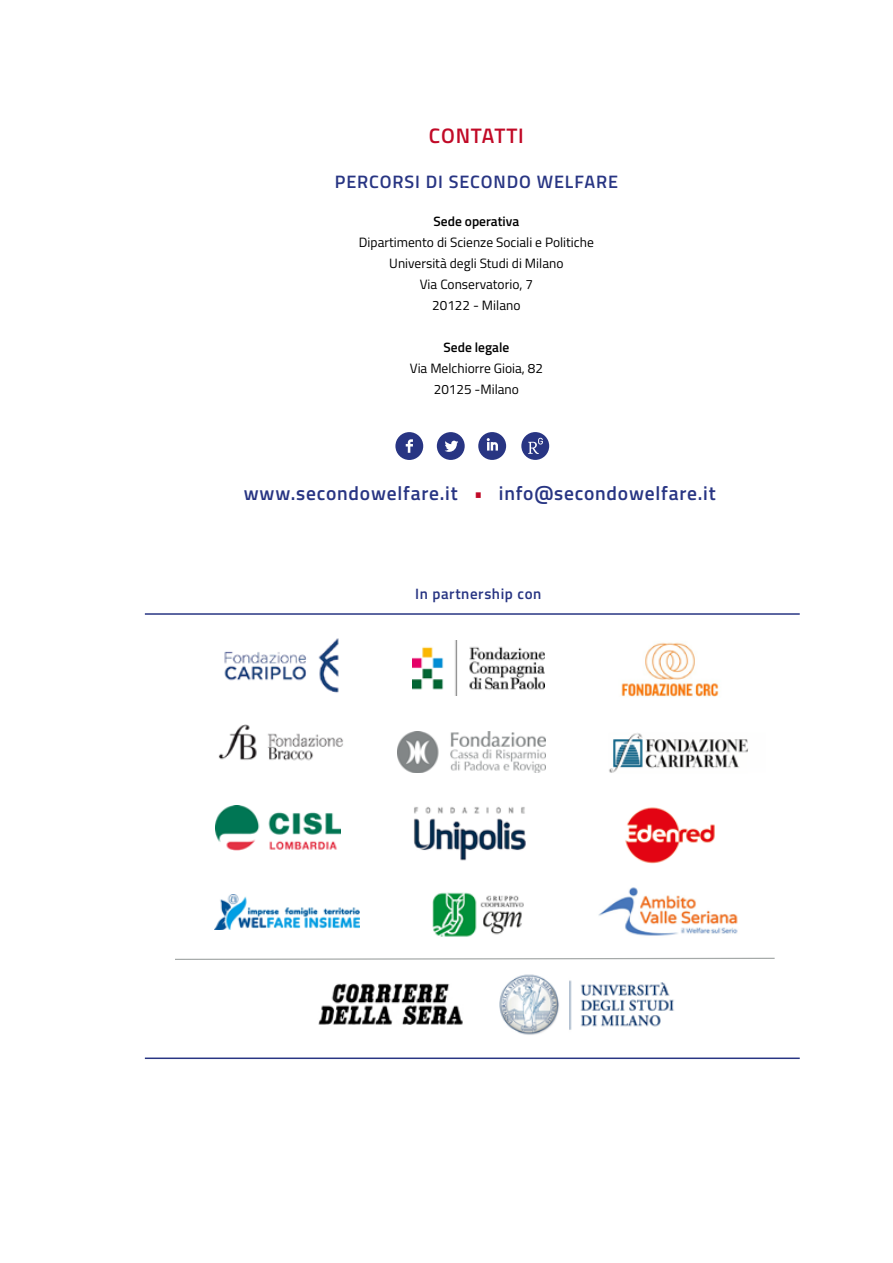
<style>
.page{position:relative;width:893px;height:1263px;background:#fff}
.page>*{position:absolute;margin:0;border:0;box-sizing:border-box;transform-origin:0 0}
.t1{font:600 21px "Titillium";letter-spacing:.04em;color:#c10a27}
.t2{font:600 19.5px "Titillium";letter-spacing:.04em;color:#283583}
.t3{font:600 18px "Titillium";letter-spacing:.05em;color:#283583}
.t4{font:600 15px "Titillium";letter-spacing:.04em;color:#283583}
.t5{font:600 15px "Titillium";color:#273583}
.t6{font:13.5px "Titillium";color:#000}
.t7{font:600 13.5px "Titillium";color:#000}
.s1{font-weight:400;color:#c10a27}
</style>
<div class="page">
<svg style="left:437px;top:432px;width:28px;height:28px"></svg>
<svg style="left:478px;top:432px;width:28px;height:28px"></svg>
<div style="left:521px;top:432px;width:28px;height:28px;background:#283583;border-radius:50%"></div>
<svg style="left:528px;top:438px;width:15px;height:16px"></svg>
<svg style="left:395px;top:432px;width:28px;height:28px"></svg>
<hr style="left:145px;top:613px;width:655px;height:2px;background:#283583">
<hr style="left:145px;top:1057px;width:655px;height:2px;background:#283583">
<img style="left:432px;top:892px;width:92px;height:45px">
<img style="left:609px;top:733px;width:139px;height:40px">
<img style="left:625px;top:807px;width:90px;height:57px">
<img style="left:499px;top:974px;width:175px;height:61px">
<img style="left:218px;top:724px;width:125px;height:37px">
<img style="left:216px;top:806px;width:125px;height:44px">
<img style="left:397px;top:731px;width:149px;height:41px">
<img style="left:318px;top:983px;width:145px;height:42px">
<svg style="left:175px;top:957px;width:600px;height:3px"></svg>
<img style="left:412px;top:640px;width:132px;height:56px">
<img style="left:414px;top:807px;width:112px;height:54px">
<img style="left:215px;top:894px;width:145px;height:35px">
<img style="left:224px;top:638px;width:115px;height:55px">
<img style="left:598px;top:887px;width:140px;height:49px">
<img style="left:621px;top:642px;width:98px;height:55px">
<p class="t1" style="left:429px;top:120px;width:96px">CONTATTI</p>
<p class="t3" style="left:335px;top:168px;width:285px">PERCORSI DI SECONDO WELFARE</p>
<p class="t7" style="left:433px;top:211px;width:87px">Sede operativa</p>
<p class="t6" style="left:359px;top:232px;width:236px">Dipartimento di Scienze Sociali e Politiche</p>
<p class="t6" style="left:389px;top:253px;width:176px">Università degli Studi di Milano</p>
<p class="t6" style="left:420px;top:274px;width:115px">Via Conservatorio, 7</p>
<p class="t6" style="left:432px;top:295px;width:90px">20122 - Milano</p>
<p class="t7" style="left:443px;top:337px;width:67px">Sede legale</p>
<p class="t6" style="left:410px;top:358px;width:135px">Via Melchiorre Gioia, 82</p>
<p class="t6" style="left:434px;top:379px;width:87px">20125 -Milano</p>
<p class="t2" style="left:244px;top:478px;width:473px">www.secondowelfare.it <span class="s1">•</span> info@secondowelfare.it</p>
<p class="t4" style="left:415px;top:583px;width:128px">In partnership con</p>
<p class="t5" style="left:420px;top:585px;width:117px">In partnership con</p>
</div>
